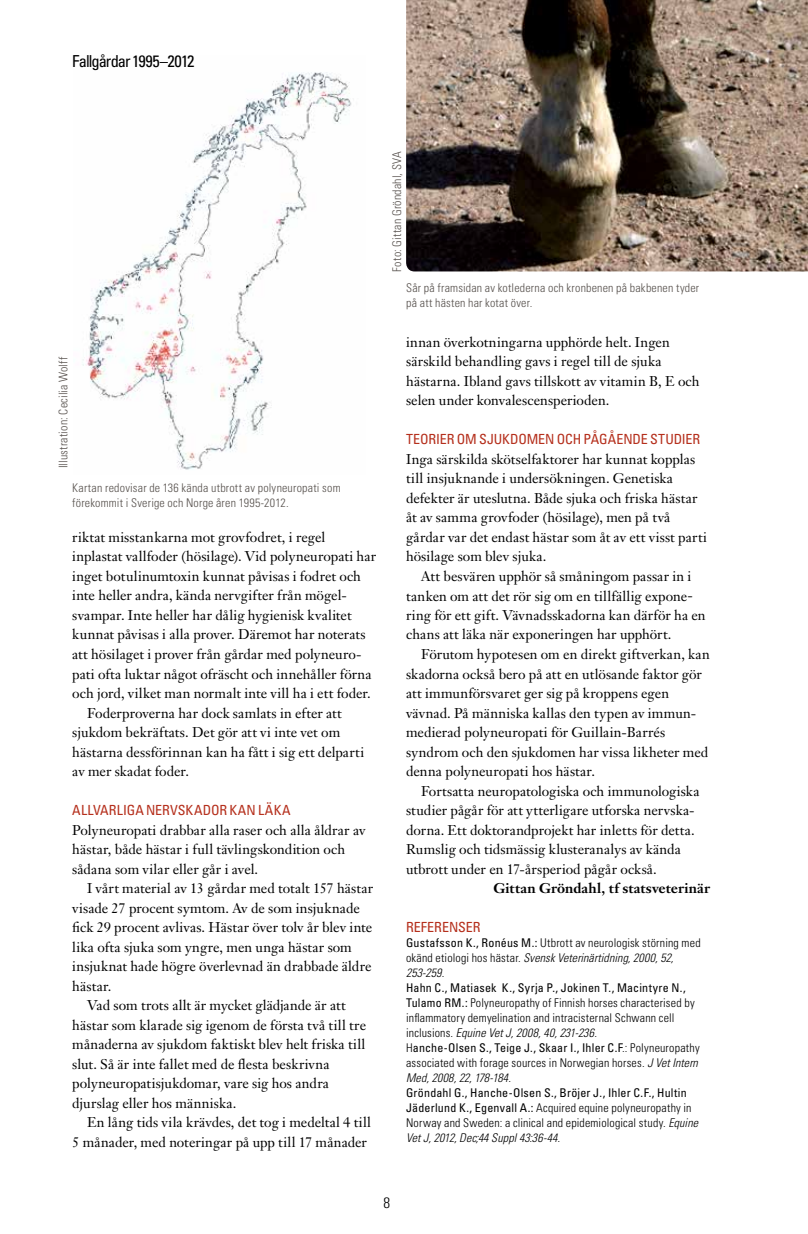
<style>
.page{position:relative;width:808px;height:1234px;background:#fff}
.page>*{position:absolute;margin:0;border:0;box-sizing:border-box;transform-origin:0 0}
.t1{font:condensed 16.5px "Univers LT Std";letter-spacing:-.05em;color:#000}
.t2{font:300 condensed 15px "Univers LT Std";color:#000}
.t3{font:13.95px/19.5px "Janson Text LT Std";letter-spacing:.005em;color:#000}
.t4{font:condensed 13.95px "Univers LT Std";color:#b52f1c}
.t5{font:700 13.95px "Janson Text LT Std";letter-spacing:.01em;color:#000}
.t6{font:300 condensed 12px/15px "Univers LT Std";letter-spacing:.015em;color:#000}
.t7{font:300 condensed 12px/15px "Univers LT Std";letter-spacing:.015em;color:#57514d}
.s1{font-weight:400}
.s2{font-style:italic}
</style>
<div class="page">
<img style="left:406px;top:0;width:402px;height:271px">
<img style="left:82px;top:72px;width:270px;height:398px">
<p class="t1" style="left:72px;top:51px;width:124px">Fallgårdar 1995–2012</p>
<p class="t7" style="left:56px;top:468px;width:113px;rotate:-90deg">Illustration: Cecilia Wolff</p>
<p class="t7" style="left:72px;top:480px;width:270px">Kartan redovisar de 136 kända utbrott av polyneuropati som förekommit i Sverige och Norge åren 1995-2012.</p>
<p class="t3" style="left:72px;top:527px;width:255px">riktat misstankarna mot grovfodret, i regel</p>
<p class="t3" style="left:72px;top:546px;width:306px">inplastat vallfoder (hösilage). Vid polyneuropati har</p>
<p class="t3" style="left:72px;top:566px;width:290px">inget botulinumtoxin kunnat påvisas i fodret och</p>
<p class="t3" style="left:72px;top:585px;width:276px">inte heller andra, kända nervgifter från mögel-</p>
<p class="t3" style="left:72px;top:605px;width:281px">svampar. Inte heller har dålig hygienisk kvalitet</p>
<p class="t3" style="left:72px;top:624px;width:295px">kunnat påvisas i alla prover. Däremot har noterats</p>
<p class="t3" style="left:72px;top:644px;width:291px">att hösilaget i prover från gårdar med polyneuro-</p>
<p class="t3" style="left:72px;top:663px;width:301px">pati ofta luktar något ofräscht och innehåller förna</p>
<p class="t3" style="left:72px;top:683px;width:300px">och jord, vilket man normalt inte vill ha i ett foder.</p>
<p class="t3" style="left:87px;top:702px;width:256px">Foderproverna har dock samlats in efter att</p>
<p class="t3" style="left:72px;top:722px;width:269px">sjukdom bekräftats. Det gör att vi inte vet om</p>
<p class="t3" style="left:72px;top:741px;width:293px">hästarna dessförinnan kan ha fått i sig ett delparti</p>
<p class="t3" style="left:72px;top:761px;width:118px">av mer skadat foder.</p>
<p class="t4" style="left:72px;top:801px;width:220px">Allvarli ga nervskador kan läka</p>
<p class="t3" style="left:72px;top:819px;width:295px">Polyneuropati drabbar alla raser och alla åldrar av hästar, både hästar i full tävlingskondition och sådana som vilar eller går i avel.</p>
<p class="t3" style="left:87px;top:878px;width:288px">I vårt material av 13 gårdar med totalt 157 hästar</p>
<p class="t3" style="left:72px;top:897px;width:289px">visade 27 procent symtom. Av de som insjuknade</p>
<p class="t3" style="left:72px;top:917px;width:302px">fick 29 procent avlivas. Hästar över tolv år blev inte</p>
<p class="t3" style="left:72px;top:936px;width:281px">lika ofta sjuka som yngre, men unga hästar som</p>
<p class="t3" style="left:72px;top:956px;width:301px">insjuknat hade högre överlevnad än drabbade äldre</p>
<p class="t3" style="left:72px;top:975px;width:41px">hästar.</p>
<p class="t3" style="left:87px;top:995px;width:260px">Vad som trots allt är mycket glädjande är att</p>
<p class="t3" style="left:72px;top:1014px;width:295px">hästar som klarade sig igenom de första två till tre</p>
<p class="t3" style="left:72px;top:1034px;width:295px">månaderna av sjukdom faktiskt blev helt friska till</p>
<p class="t3" style="left:72px;top:1053px;width:259px">slut. Så är inte fallet med de flesta beskrivna</p>
<p class="t3" style="left:72px;top:1073px;width:258px">polyneuropatisjukdomar, vare sig hos andra</p>
<p class="t3" style="left:72px;top:1092px;width:165px">djurslag eller hos människa.</p>
<p class="t3" style="left:87px;top:1112px;width:285px">En lång tids vila krävdes, det tog i medeltal 4 till</p>
<p class="t3" style="left:72px;top:1131px;width:296px">5 månader, med noteringar på upp till 17 månader</p>
<p class="t7" style="left:389px;top:271px;width:121px;rotate:-90deg">Foto: Gittan Gröndahl, SVA</p>
<p class="t7" style="left:406px;top:280px;width:295px">Sår på framsidan av kotlederna och kronbenen på bakbenen tyder på att hästen har kotat över.</p>
<p class="t3" style="left:406px;top:332px;width:295px">innan överkotningarna upphörde helt. Ingen särskild behandling gavs i regel till de sjuka hästarna. Ibland gavs tillskott av vitamin B, E och selen under konvalescensperioden.</p>
<p class="t4" style="left:406px;top:430px;width:296px">Teorier om sjukdomen och pågående studier</p>
<p class="t3" style="left:406px;top:449px;width:302px">Inga särskilda skötselfaktorer har kunnat kopplas till insjuknande i undersökningen. Genetiska defekter är uteslutna. Både sjuka och friska hästar åt av samma grovfoder (hösilage), men på två gårdar var det endast hästar som åt av ett visst parti hösilage som blev sjuka.</p>
<p class="t3" style="left:406px;top:566px;width:301px;text-indent:15px">Att besvären upphör så småningom passar in i tanken om att det rör sig om en tillfällig expone&shy;ring för ett gift. Vävnadsskadorna kan därför ha en chans att läka när exponeringen har upphört.</p>
<p class="t3" style="left:406px;top:644px;width:305px;text-indent:15px">Förutom hypotesen om en direkt giftverkan, kan skadorna också bero på att en utlösande faktor gör att immunförsvaret ger sig på kroppens egen vävnad. På människa kallas den typen av immun&shy;medierad polyneuropati för Guillain-Barrés syndrom och den sjukdomen har vissa likheter med denna polyneuropati hos hästar.</p>
<p class="t3" style="left:406px;top:780px;width:295px;text-indent:15px">Fortsatta neuropatologiska och immunologiska studier pågår för att ytterligare utforska nervska&shy;dorna. Ett doktorandprojekt har inletts för detta.<br>Rumslig och tidsmässig klusteranalys av kända utbrott under en 17-årsperiod pågår också.</p>
<p class="t5" style="left:493px;top:879px;width:218px">Gittan Gröndahl, tf statsveterinär</p>
<p class="t4" style="left:406px;top:918px;width:8px">Refe</p>
<p class="t4" style="left:434px;top:918px;width:48px">renser</p>
<p class="t6" style="left:406px;top:935px;width:296px"><span class="s1">Gustafsson K., Ronéus M .:</span> Utbrott av neurologisk störning med okänd etiologi hos hästar. <span class="s2">Svensk Veterinärtidning, 2000, 52, 253-259</span>.<br><span class="s1">Hahn C., Matiasek K., Syrja P., Jokinen T., Macintyre N., Tulamo RM .:</span> Polyneuropathy of Finnish horses characterised by inflammatory demyelination and intracisternal Schwann cell inclusions. <span class="s2">Equine Vet J, 2008, 40, 231-236</span>.<br>H<span class="s1">anche-Olsen S., Teige J., Skaar I., Ihler C.F</span>.: Polyneuropathy associated with forage sources in Norwegian horses. <span class="s2">J Vet Intern Med, 2008, 22, 178-184</span>.<br><span class="s1">Gröndahl G., Hanche-Olsen S., Bröjer J., Ihler C.F., Hultin Jäderlund K., Egenvall A.:</span> Acquired equine polyneuropathy in Norway and Sweden: a clinical and epidemiological study. <span class="s2">Equine Vet J, 2012, Dec;44 Suppl 43:36-44.</span></p>
<p class="t2" style="left:383px;top:1193px;width:8px">8</p>
</div>
